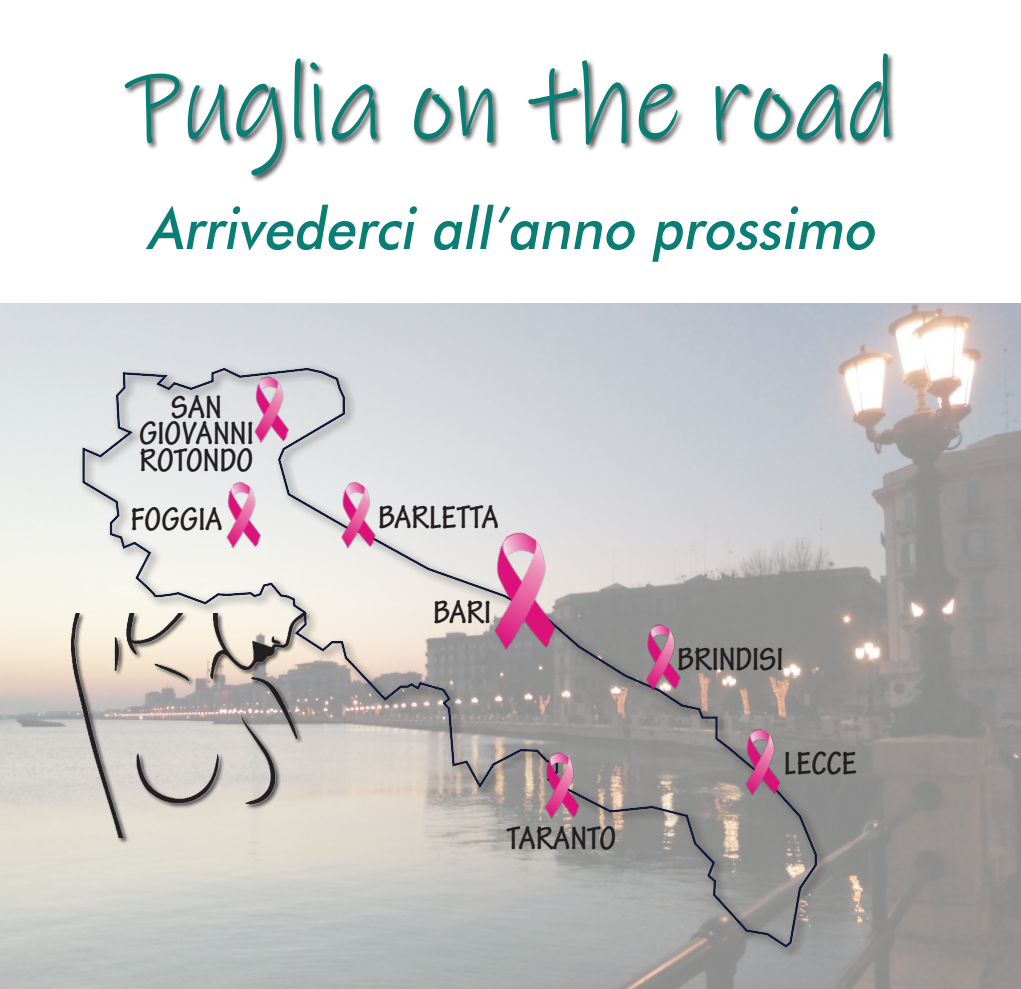
<style>
.page{position:relative;width:1021px;height:989px;background:#fff}
.page>*{position:absolute;margin:0;border:0;box-sizing:border-box;transform-origin:0 0}
.t1{font:112.5px "Ink Free";color:#0a7e74;scale:.89 1}
.t2{font:italic 500 58.5px "Futura BT";color:#0a7e74;scale:.93 1}
.t3{font:700 condensed 34.43px "Tekton Pro";color:#231f20}
</style>
<div class="page">
<div style="left:123px;top:52px;width:773px;height:131px;background:#231f20;opacity:.75"></div>
<img style="left:0;top:303px;width:1020px;height:686px">
<img style="left:15px;top:614px;width:63px;height:223px">
<div style="left:78px;top:364px;width:751px;height:595px;background:#231f20;opacity:.75"></div>
<div style="left:79px;top:365px;width:738px;height:583px;background:#231f20;opacity:.75"></div>
<img style="left:456px;top:526px;width:135px;height:141px">
<img style="left:625px;top:621px;width:75px;height:79px">
<img style="left:724px;top:726px;width:76px;height:79px">
<img style="left:523px;top:749px;width:76px;height:79px">
<img style="left:320px;top:479px;width:75px;height:79px">
<img style="left:205px;top:479px;width:76px;height:79px">
<img style="left:233px;top:373px;width:76px;height:79px">
<p class="t1" style="left:127px;top:37px;width:863px">Puglia on the road</p>
<p class="t2" style="left:147px;top:193px;width:797px">Arrivederci all’anno prossimo</p>
<p class="t3" style="left:171px;top:387px;width:52px">SAN</p>
<p class="t3" style="left:139px;top:413px;width:116px">GIOVANNI</p>
<p class="t3" style="left:140px;top:440px;width:115px">ROTONDO</p>
<p class="t3" style="left:131px;top:499px;width:93px">FOGGIA</p>
<p class="t3" style="left:378px;top:497px;width:122px">BARLETTA</p>
<p class="t3" style="left:433px;top:592px;width:60px">BARI</p>
<p class="t3" style="left:507px;top:818px;width:111px">TARANTO</p>
<p class="t3" style="left:677px;top:638px;width:108px">BRINDISI</p>
<p class="t3" style="left:783px;top:743px;width:75px">LECCE</p>
</div>
